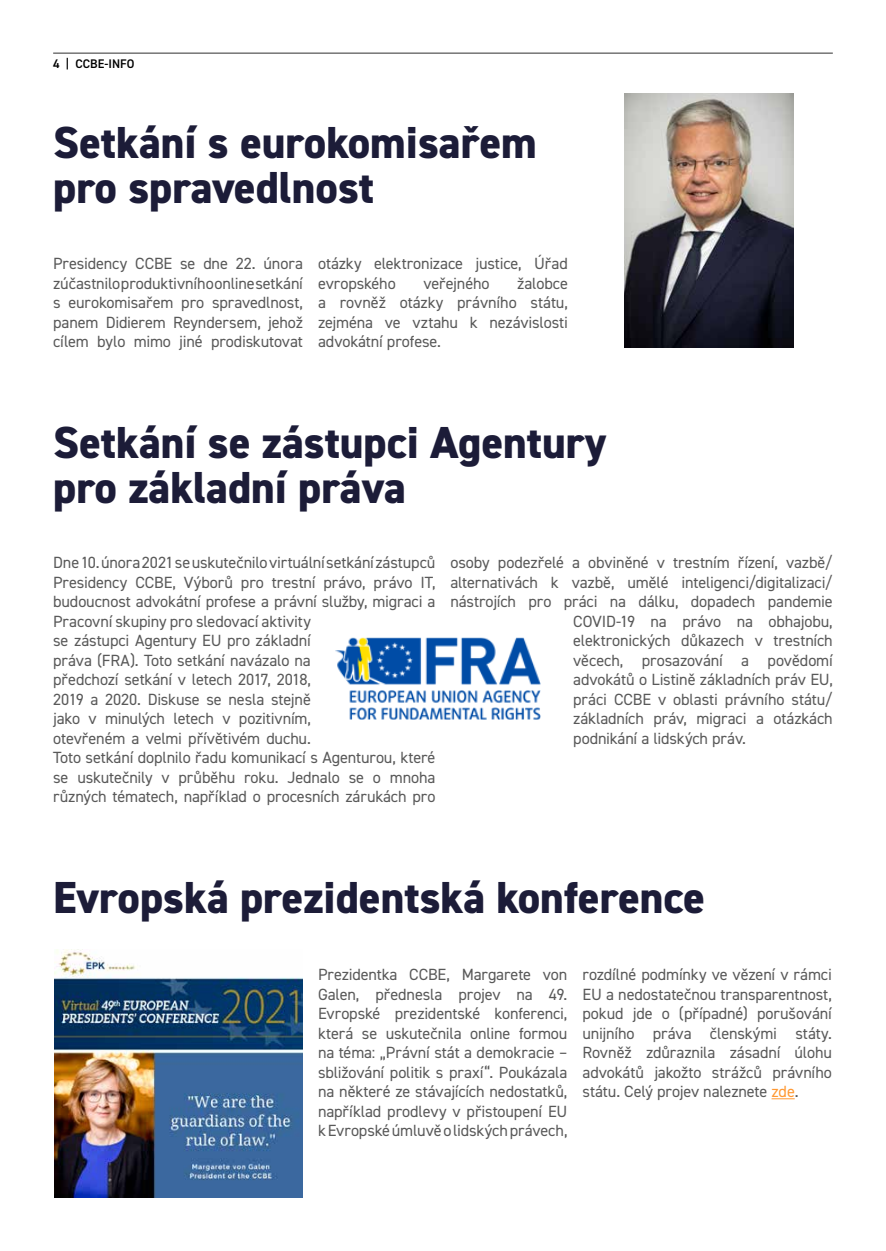
<style>
.page{position:relative;width:886px;height:1251px;background:#fff}
.page>*{position:absolute;margin:0;border:0;box-sizing:border-box;transform-origin:0 0}
.t1{font:800 45px/45px "DIN2014";color:#1c1c38}
.t2{font:16.25px/19.5px "DIN2014";letter-spacing:-.01em;color:#595959;text-align:justify}
.t3{font:600 12.5px "DIN2014";color:#000}
.s1{color:#f93}
</style>
<div class="page">
<img style="left:54px;top:950px;width:248px;height:248px">
<img style="left:624px;top:94px;width:169px;height:253px">
<img style="left:335px;top:637px;width:206px;height:83px">
<hr style="left:53px;top:53px;width:780px;height:1px;background:#595959">
<svg style="left:771px;top:1098px;width:24px;height:1px"></svg>
<p class="t3" style="left:53px;top:55px;width:83px">4 | CCBE-INFO</p>
<h1 class="t1" style="left:53px;top:120px;width:485px">Setkání s eurokomisařem pro spravedlnost</h1>
<p class="t2" style="left:53px;top:254px;width:251px">Presidency CCBE se dne 22. února zúčastnilo produktivního online setkání s eurokomisařem pro spravedlnost, panem Didierem Reyndersem, jehož cílem bylo mimo jiné prodiskutovat</p>
<p class="t2" style="left:318px;top:254px;width:251px">otázky elektronizace justice, Úřad evropského</p>
<p class="t2" style="left:423px;top:273px;width:68px">veřejného</p>
<p class="t2" style="left:318px;top:273px;width:251px;text-indent:199px">žalobce a rovněž otázky právního státu, zejména ve vztahu k nezávislosti advokátní profese.</p>
<h1 class="t1" style="left:53px;top:419px;width:555px">Setkání se zástupci Agentury pro základní práva</h1>
<p class="t2" style="left:53px;top:553px;width:384px;text-align:left">Dne 10. února 2021 se uskutečnilo virtuální setkání zástupců Presidency CCBE, Výborů pro trestní právo, právo IT, budoucnost advokátní profese a právní služby, migraci a Pracovní skupiny pro sledovací aktivity<br>se zástupci Agentury EU pro základní<br>práva (FRA). Toto setkání navázalo na<br>předchozí setkání v letech 2017, 2018,<br>2019 a 2020. Diskuse se nesla stejně<br>jako v minulých letech v pozitivním,<br>otevřeném a velmi přívětivém duchu.<br>Toto setkání doplnilo řadu komunikací s Agenturou, které se uskutečnily v průběhu roku. Jednalo se o mnoha různých tématech, například o procesních zárukách pro</p>
<p class="t2" style="left:450px;top:553px;width:384px">osoby podezřelé a obviněné v trestním řízení, vazbě/</p>
<p class="t2" style="left:450px;top:572px;width:384px">alternativách k vazbě, umělé inteligenci/digitalizaci/</p>
<p class="t2" style="left:450px;top:592px;width:384px">nástrojích pro práci na dálku, dopadech pandemie</p>
<p class="t2" style="left:573px;top:611px;width:261px">COVID-19 na právo na obhajobu,</p>
<p class="t2" style="left:573px;top:631px;width:261px">elektronických důkazech v trestních</p>
<p class="t2" style="left:573px;top:650px;width:261px">věcech, prosazování a povědomí</p>
<p class="t2" style="left:573px;top:670px;width:261px">advokátů o Listině základních práv EU,</p>
<p class="t2" style="left:573px;top:689px;width:261px">práci CCBE v oblasti právního státu/</p>
<p class="t2" style="left:573px;top:709px;width:261px">základních práv, migraci a otázkách</p>
<p class="t2" style="left:573px;top:728px;width:174px">podnikání a lidských práv.</p>
<h1 class="t1" style="left:53px;top:875px;width:653px">Evropská prezidentská konference</h1>
<p class="t2" style="left:318px;top:964px;width:251px">Prezidentka CCBE, Margarete von Galen, přednesla projev na 49.<br>Evropské prezidentské konferenci, která se uskutečnila online formou na téma: „Právní stát a demokracie – sbližování politik s praxí“. Poukázala na některé ze stávajících nedostatků, například prodlevy v přistoupení EU k Evropské úmluvě o lidských právech,</p>
<p class="t2" style="left:582px;top:964px;width:251px">rozdílné podmínky ve vězení v rámci EU a nedostatečnou transparentnost, pokud jde o (případné) porušování unijního práva členskými státy.<br>Rovněž zdůraznila zásadní úlohu advokátů jakožto strážců právního státu. Celý projev naleznete <span class="s1">zde</span>.</p>
</div>
